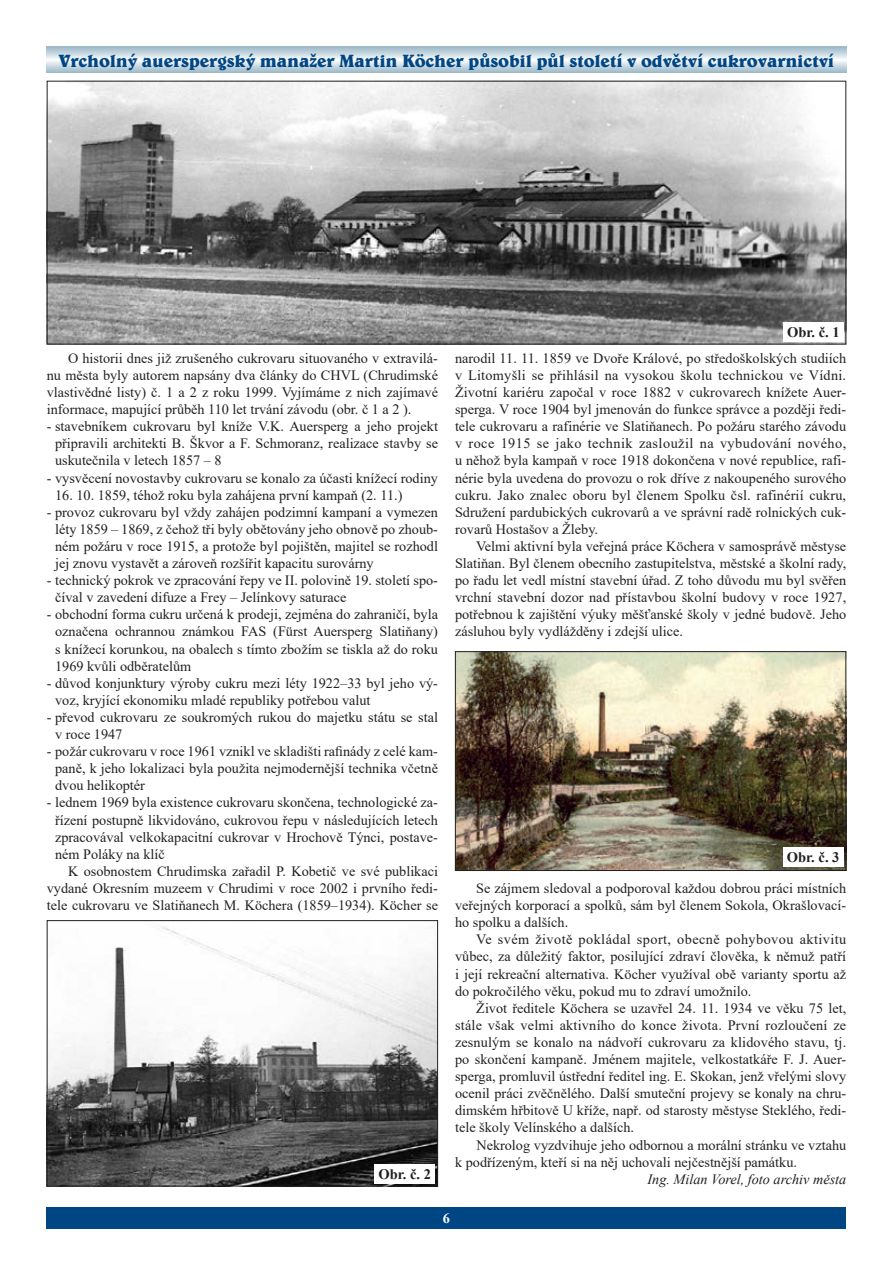
<style>
.page{position:relative;width:893px;height:1263px;background:#fff}
.page>*{position:absolute;margin:0;border:0;box-sizing:border-box;transform-origin:0 0}
.t1{font:700 18px "Belwe AT";letter-spacing:-.01em;color:#004684}
.t2{font:700 14.55px "Times New Roman";color:#231f20}
.t3{font:14.25px/17.1px "Times New Roman";color:#231f20;text-align:justify}
.t4{font:italic 14.25px "Times New Roman";color:#231f20}
.t5{font:700 14.25px "Times New Roman";color:#fff}
</style>
<div class="page">
<div style="left:47px;top:1208px;width:799px;height:21px;background:#004684"></div>
<svg style="left:47px;top:47px;width:799px;height:25px"></svg>
<img style="left:49px;top:83px;width:795px;height:259px">
<div style="left:47px;top:81px;width:799px;height:263px;border:1px solid #231f20"></div>
<img style="left:49px;top:927px;width:387px;height:257px">
<div style="left:47px;top:920px;width:391px;height:266px;border:1px solid #231f20"></div>
<img style="left:457px;top:653px;width:387px;height:216px">
<div style="left:455px;top:651px;width:391px;height:220px;border:1px solid #231f20"></div>
<div style="left:783px;top:322px;width:61px;height:19px;background:#fff"></div>
<div style="left:375px;top:1164px;width:60px;height:19px;background:#fff"></div>
<div style="left:783px;top:847px;width:60px;height:20px;background:#fff"></div>
<p class="t1" style="left:59px;top:49px;width:777px">Vrcholný auerspergský manažer Martin Köcher působil půl století v odvětví cukrovarnictví</p>
<p class="t3" style="left:47px;top:349px;width:393px;text-indent:21px">O historii dnes již zrušeného cukrovaru situovaného v extravilá&shy;nu města byly autorem napsány dva články do CHVL (Chrudimské vlastivědné listy) č. 1 a 2 z roku 1999. Vyjímáme z nich zajímavé informace, mapující průběh 110 let trvání závodu (obr. č 1 a 2 ).</p>
<p class="t3" style="left:55px;top:417px;width:384px;text-indent:-8px">- stavebníkem cukrovaru byl kníže V.K. Auersperg a jeho projekt připravili architekti B. Škvor a F. Schmoranz, realizace stavby se uskutečnila v letech 1857 – 8</p>
<p class="t3" style="left:47px;top:469px;width:393px">- vysvěcení novostavby cukrovaru se konalo za účasti knížecí rodiny</p>
<p class="t3" style="left:55px;top:486px;width:349px">16. 10. 1859, téhož roku byla zahájena první kampaň (2. 11.)</p>
<p class="t3" style="left:55px;top:503px;width:384px;text-indent:-8px">- provoz cukrovaru byl vždy zahájen podzimní kampaní a vymezen léty 1859 – 1869, z čehož tři byly obětovány jeho obnově po zhoub&shy;ném požáru v roce 1915, a protože byl pojištěn, majitel se rozhodl jej znovu vystavět a zároveň rozšířit kapacitu surovárny</p>
<p class="t3" style="left:55px;top:571px;width:384px;text-indent:-8px">- technický pokrok ve zpracování řepy ve II. polovině 19. století spo&shy;číval v zavedení difuze a Frey – Jelínkovy saturace</p>
<p class="t3" style="left:55px;top:606px;width:384px;text-indent:-8px">- obchodní forma cukru určená k prodeji, zejména do zahraničí, byla označena ochrannou známkou FAS (Fürst Auersperg Slatiňany) s knížecí korunkou, na obalech s tímto zbožím se tiskla až do roku 1969 kvůli odběratelům</p>
<p class="t3" style="left:55px;top:674px;width:384px;text-indent:-8px">- důvod konjunktury výroby cukru mezi léty 1922–33 byl jeho vý&shy;voz, kryjící ekonomiku mladé republiky potřebou valut</p>
<p class="t3" style="left:55px;top:708px;width:384px;text-indent:-8px">- převod cukrovaru ze soukromých rukou do majetku státu se stal v roce 1947</p>
<p class="t3" style="left:55px;top:742px;width:384px;text-indent:-8px">- požár cukrovaru v roce 1961 vznikl ve skladišti rafinády z celé kam&shy;paně, k jeho lokalizaci byla použita nejmodernější technika včetně dvou helikoptér</p>
<p class="t3" style="left:55px;top:794px;width:384px;text-indent:-8px">- lednem 1969 byla existence cukrovaru skončena, technologické za&shy;řízení postupně likvidováno, cukrovou řepu v následujících letech zpracovával velkokapacitní cukrovar v Hrochově Týnci, postave&shy;ném Poláky na klíč</p>
<p class="t3" style="left:47px;top:862px;width:393px;text-indent:21px">K osobnostem Chrudimska zařadil P. Kobetič ve své publikaci vydané Okresním muzeem v Chrudimi v roce 2002 i prvního ředi&shy;tele cukrovaru ve Slatiňanech M. Köchera (1859–1934). Köcher se</p>
<p class="t2" style="left:378px;top:1163px;width:54px">Obr. č. 2</p>
<p class="t2" style="left:787px;top:321px;width:54px">Obr. č. 1</p>
<p class="t3" style="left:455px;top:349px;width:393px">narodil 11. 11. 1859 ve Dvoře Králové, po středoškolských studiích v Litomyšli se přihlásil na vysokou školu technickou ve Vídni.<br>Životní kariéru započal v roce 1882 v cukrovarech knížete Auer&shy;sperga. V roce 1904 byl jmenován do funkce správce a později ředi&shy;tele cukrovaru a rafinérie ve Slatiňanech. Po požáru starého závodu v roce 1915 se jako technik zasloužil na vybudování nového, u něhož byla kampaň v roce 1918 dokončena v nové republice, rafi&shy;nérie byla uvedena do provozu o rok dříve z nakoupeného surového cukru. Jako znalec oboru byl členem Spolku čsl. rafinérií cukru, Sdružení pardubických cukrovarů a ve správní radě rolnických cuk&shy;rovarů Hostašov a Žleby.</p>
<p class="t3" style="left:455px;top:537px;width:393px;text-indent:21px">Velmi aktivní byla veřejná práce Köchera v samosprávě městyse Slatiňan. Byl členem obecního zastupitelstva, městské a školní rady, po řadu let vedl místní stavební úřad. Z toho důvodu mu byl svěřen vrchní stavební dozor nad přístavbou školní budovy v roce 1927, potřebnou k zajištění výuky měšťanské školy v jedné budově. Jeho zásluhou byly vydlážděny i zdejší ulice.</p>
<p class="t2" style="left:787px;top:846px;width:54px">Obr. č. 3</p>
<p class="t3" style="left:455px;top:879px;width:393px;text-indent:21px">Se zájmem sledoval a podporoval každou dobrou práci místních veřejných korporací a spolků, sám byl členem Sokola, Okrašlovací&shy;ho spolku a dalších.</p>
<p class="t3" style="left:455px;top:930px;width:393px;text-indent:21px">Ve svém životě pokládal sport, obecně pohybovou aktivitu vůbec, za důležitý faktor, posilující zdraví člověka, k němuž patří i její rekreační alternativa. Köcher využíval obě varianty sportu až do pokročilého věku, pokud mu to zdraví umožnilo.</p>
<p class="t3" style="left:455px;top:999px;width:393px;text-indent:21px">Život ředitele Köchera se uzavřel 24. 11. 1934 ve věku 75 let, stále však velmi aktivního do konce života. První rozloučení ze zesnulým se konalo na nádvoří cukrovaru za klidového stavu, tj. po skončení kampaně. Jménem majitele, velkostatkáře F. J. Auer&shy;sperga, promluvil ústřední ředitel ing. E. Skokan, jenž vřelými slovy ocenil práci zvěčnělého. Další smuteční projevy se konaly na chru&shy;dimském hřbitově U kříže, např. od starosty městyse Steklého, ředi&shy;tele školy Velínského a dalších.</p>
<p class="t3" style="left:455px;top:1136px;width:393px;text-indent:21px">Nekrolog vyzdvihuje jeho odbornou a morální stránku ve vztahu k podřízeným, kteří si na něj uchovali nejčestnější památku.</p>
<p class="t4" style="left:647px;top:1169px;width:200px">Ing. Milan Vorel, foto archiv města</p>
<p class="t5" style="left:443px;top:1208px;width:9px">6</p>
</div>
